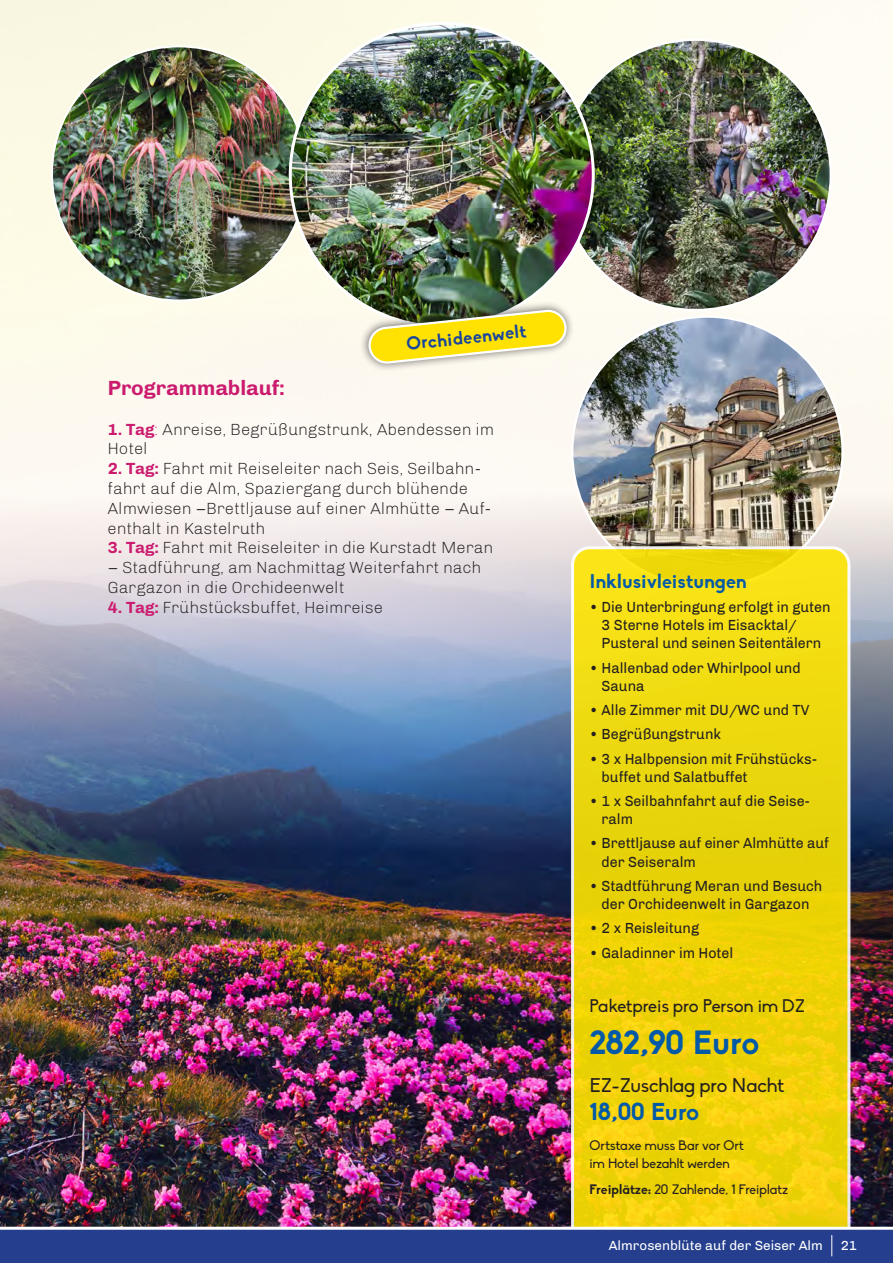
<style>
.page{position:relative;width:893px;height:1263px;background:#fff}
.page>*{position:absolute;margin:0;border:0;box-sizing:border-box;transform-origin:0 0}
.t1{font:700 33px "Biko";letter-spacing:-.015em;color:#0159a8}
.t2{font:700 24px "Biko";letter-spacing:-.015em;color:#0159a8}
.t3{font:700 21px "Arthur";color:#cb1b6f}
.t4{font:19.5px "Biko";color:#231f20}
.t5{font:700 19.5px "Biko";color:#0159a8}
.t6{font:18px "Biko";color:#231f20}
.t7{font:700 18px "Biko";color:#18469d}
.t8{font:300 16.5px/19.8px "Arthur";color:#231f20}
.t9{font:15px/18px "Arthur";color:#231f20;scale:.95 1}
.t10{font:13.5px/18px "Biko";color:#231f20}
.t11{font:13.5px "Arthur";color:#fff}
.s1{font-weight:700;color:#cb1b6f}
.s2{color:#cb1b6f}
.s3{font-weight:700}
</style>
<div class="page">
<img style="left:0;top:315px;width:893px;height:912px">
<img style="left:572px;top:317px;width:270px;height:270px;border-radius:135px">
<svg style="left:570px;top:545px;width:282px;height:682px;background:#ecd30f"></svg>
<img style="left:560px;top:40px;width:271px;height:270px;border-radius:135px">
<img style="left:52px;top:46px;width:254px;height:254px;border-radius:127px">
<img style="left:290px;top:23px;width:303px;height:303px;border-radius:151px">
<svg style="left:356px;top:297px;width:223px;height:79px"></svg>
<div style="left:0;top:1229px;width:893px;height:34px;background:#253f8e"></div>
<svg style="left:831px;top:1235px;width:1px;height:21px"></svg>
<hr style="left:0;top:1227px;width:893px;height:3px;background:#fff">
<p class="t7" style="left:405px;top:333px;width:122px;rotate:-6deg">Orchideenwelt</p>
<p class="t3" style="left:108px;top:375px;width:179px">Programmablauf:</p>
<p class="t8" style="left:108px;top:419px;width:388px"><span class="s1">1. Tag</span><span class="s2">:</span> Anreise, Begrüßungstrunk, Abendessen im<br>Hotel</p>
<p class="t8" style="left:108px;top:459px;width:385px"><span class="s1">2. Tag:</span> Fahrt mit Reiseleiter nach Seis, Seilbahn&shy;fahrt auf die Alm, Spaziergang durch blühende Almwiesen –Brettljause auf einer Almhütte – Auf&shy;enthalt in Kastelruth</p>
<p class="t8" style="left:108px;top:538px;width:387px"><span class="s1">3. Tag:</span> Fahrt mit Reiseleiter in die Kurstadt Meran</p>
<p class="t8" style="left:108px;top:558px;width:375px">– Stadführung, am Nachmittag Weiterfahrt nach<br>Gargazon in die Orchideenwelt</p>
<p class="t8" style="left:108px;top:597px;width:277px"><span class="s1">4. Tag:</span> Frühstücksbuffet, Heimreise</p>
<p class="t5" style="left:590px;top:569px;width:159px">Inklusivleistungen</p>
<p class="t9" style="left:602px;top:598px;width:243px;text-indent:-12px">• Die Unterbringung erfolgt in guten<br>3 Sterne Hotels im Eisacktal/<br>Pusteral und seinen Seitentälern</p>
<p class="t9" style="left:602px;top:658px;width:211px;text-indent:-12px">• Hallenbad oder Whirlpool und<br>Sauna</p>
<p class="t9" style="left:590px;top:701px;width:233px">• Alle Zimmer mit DU/WC und TV</p>
<p class="t9" style="left:590px;top:725px;width:140px">• Begrüßungstrunk</p>
<p class="t9" style="left:602px;top:750px;width:228px;text-indent:-12px">• 3 x Halbpension mit Frühstücks&shy;buffet und Salatbuffet</p>
<p class="t9" style="left:602px;top:792px;width:221px;text-indent:-12px">• 1 x Seilbahnfahrt auf die Seise&shy;ralm</p>
<p class="t9" style="left:602px;top:834px;width:241px;text-indent:-12px">• Brettljause auf einer Almhütte auf der Seiseralm</p>
<p class="t9" style="left:590px;top:877px;width:246px;text-align:center">• Stadtführung Meran und Besuch der Orchideenwelt in Gargazon</p>
<p class="t9" style="left:590px;top:919px;width:117px">• 2 x Reisleitung</p>
<p class="t9" style="left:590px;top:943px;width:153px">• Galadinner im Hotel</p>
<p class="t6" style="left:590px;top:995px;width:217px">Paketpreis pro Person im DZ</p>
<p class="t1" style="left:590px;top:1022px;width:171px">282,90 Euro</p>
<p class="t4" style="left:590px;top:1074px;width:196px">EZ-Zuschlag pro Nacht</p>
<p class="t2" style="left:590px;top:1097px;width:111px">18,00 Euro</p>
<p class="t10" style="left:590px;top:1136px;width:156px">Ortstaxe muss Bar vor Ort im Hotel bezahlt werden</p>
<p class="t10" style="left:590px;top:1181px;width:200px"><span class="s3">Freiplätze:</span> 20 Zahlende, 1 Freiplatz</p>
<p class="t11" style="left:609px;top:1238px;width:216px">Almrosenblüte auf der Seiser Alm</p>
<p class="t11" style="left:841px;top:1238px;width:18px">21</p>
</div>
